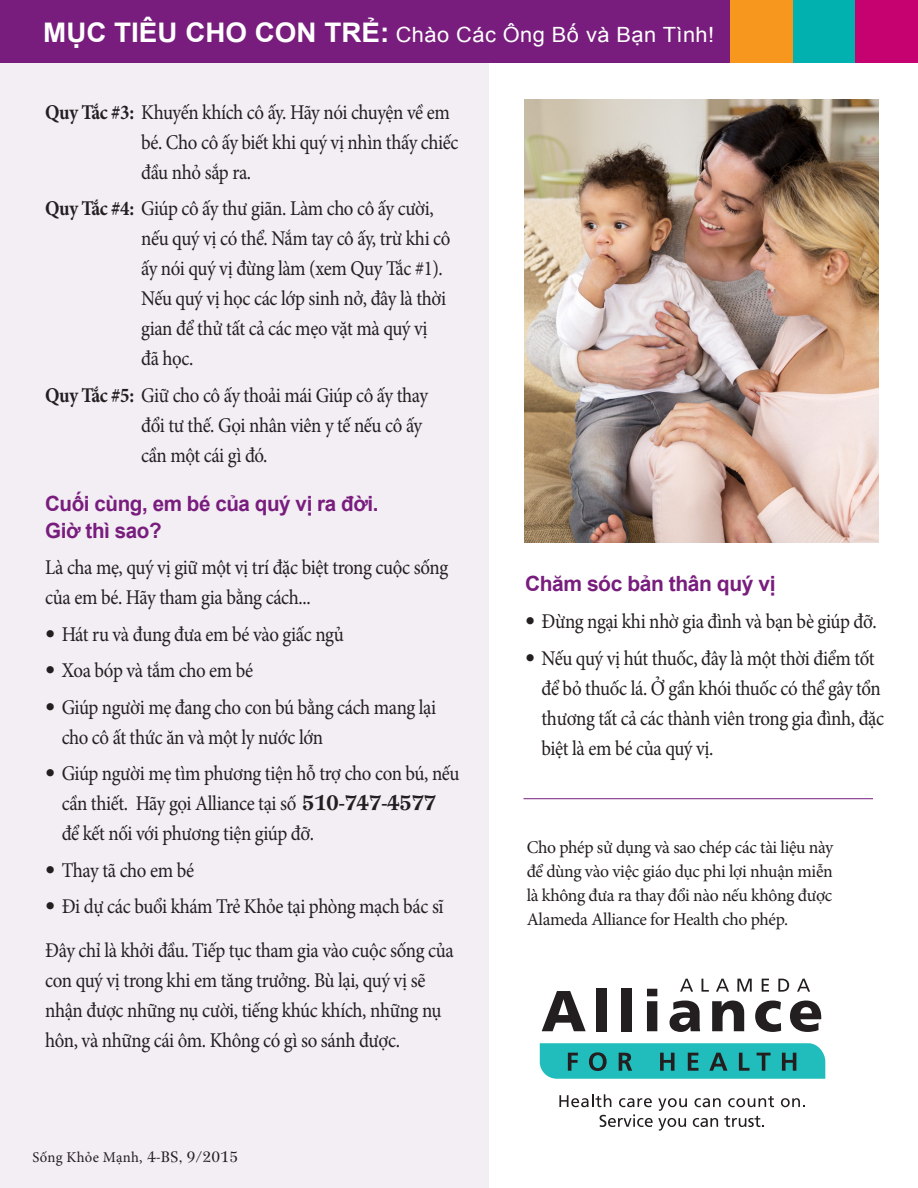
<style>
.page{position:relative;width:918px;height:1188px;background:#fff}
.page>*{position:absolute;margin:0;border:0;box-sizing:border-box;transform-origin:0 0}
.t1{font:21px/30px "Minion Pro";letter-spacing:-.02em;color:#231f20;scale:.9 1}
.t2{font:700 21px/27px "Arial";letter-spacing:-.02em;color:#781d7d}
.t3{font:21px "Arial";letter-spacing:.02em;color:#fff;scale:1.04 1}
.t4{font:18px/24px "Minion Pro";letter-spacing:-.02em;color:#231f20;text-align:justify}
.t5{font:15px "Minion Pro";letter-spacing:.015em;color:#231f20}
.s1{font-weight:700;font-size:27px}
.s2{font-weight:700}
.s3{font-family:"Wilke"}
.s4{font-family:"Wilke";font-weight:700}
</style>
<div class="page">
<div style="left:0;top:60px;width:488px;height:1128px;background:#efe7f1"></div>
<hr style="left:524px;top:798px;width:349px;height:1px;background:#781d7d">
<svg style="left:542px;top:991px;width:44px;height:40px"></svg>
<div style="left:597px;top:988px;width:10px;height:43px;background:#231f20"></div>
<div style="left:622px;top:988px;width:10px;height:43px;background:#231f20"></div>
<svg style="left:647px;top:989px;width:10px;height:42px"></svg>
<svg style="left:670px;top:1001px;width:30px;height:31px"></svg>
<svg style="left:712px;top:1001px;width:32px;height:30px"></svg>
<svg style="left:755px;top:1001px;width:26px;height:31px"></svg>
<svg style="left:790px;top:1001px;width:31px;height:31px"></svg>
<svg style="left:540px;top:1043px;width:285px;height:36px;background:#26acac"></svg>
<svg style="left:680px;top:979px;width:13px;height:13px"></svg>
<svg style="left:702px;top:979px;width:7px;height:13px"></svg>
<svg style="left:716px;top:979px;width:13px;height:13px"></svg>
<svg style="left:737px;top:979px;width:15px;height:13px"></svg>
<svg style="left:762px;top:979px;width:7px;height:13px"></svg>
<svg style="left:778px;top:979px;width:11px;height:13px"></svg>
<svg style="left:797px;top:979px;width:13px;height:13px"></svg>
<svg style="left:694px;top:1098px;width:27px;height:9px"></svg>
<svg style="left:728px;top:1096px;width:46px;height:11px"></svg>
<svg style="left:781px;top:1098px;width:24px;height:9px"></svg>
<svg style="left:559px;top:1094px;width:128px;height:37px"></svg>
<svg style="left:693px;top:1118px;width:25px;height:9px"></svg>
<svg style="left:724px;top:1116px;width:40px;height:11px"></svg>
<div style="left:0;top:0;width:918px;height:63px;background:#781d7d"></div>
<div style="left:855px;top:0;width:63px;height:63px;background:#c60170"></div>
<div style="left:792px;top:0;width:63px;height:63px;background:#00b1b0"></div>
<div style="left:731px;top:0;width:62px;height:63px;background:#f7971d"></div>
<img style="left:524px;top:99px;width:354px;height:443px">
<p class="t3" style="left:43px;top:21px;width:647px"><span class="s1">MỤC TIÊU CHO CON TRẺ:</span> Chào Các Ông Bố và Bạn Tình!</p>
<p class="t1" style="left:141px;top:97px;width:354px;text-indent:-96px"><span class="s2">Quy Tắc #3:</span> Khuyến khích cô ấy. Hãy nói chuyện về em bé. Cho cô ấy biết khi quý vị nhìn thấy chiếc đầu nhỏ sắp ra.</p>
<p class="t1" style="left:141px;top:194px;width:345px;text-indent:-96px"><span class="s2">Quy Tắc #4:</span> Giúp cô ấy thư giãn. Làm cho cô ấy cười, nếu quý vị có thể. Nắm tay cô ấy, trừ khi cô ấy nói quý vị đừng làm (xem Quy Tắc #1).<br>Nếu quý vị học các lớp sinh nở, đây là thời gian để thử tất cả các mẹo vặt mà quý vị đã học.</p>
<p class="t1" style="left:141px;top:380px;width:320px;text-indent:-96px"><span class="s2">Quy Tắc #5:</span> Giữ cho cô ấy thoải mái Giúp cô ấy thay đổi tư thế. Gọi nhân viên y tế nếu cô ấy cần một cái gì đó.</p>
<p class="t2" style="left:45px;top:490px;width:335px">Cuối cùng, em bé của quý vị ra đời.<br>Giờ thì sao?</p>
<p class="t1" style="left:45px;top:553px;width:449px">Là cha mẹ, quý vị giữ một vị trí đặc biệt trong cuộc sống của em bé. Hãy tham gia bằng cách...</p>
<p class="t1" style="left:45px;top:619px;width:333px"><span class="s3">•</span> Hát ru và đung đưa em bé vào giấc ngủ</p>
<p class="t1" style="left:45px;top:656px;width:233px"><span class="s3">•</span> Xoa bóp và tắm cho em bé</p>
<p class="t1" style="left:62px;top:692px;width:418px;text-indent:-16px"><span class="s3">•</span> Giúp người mẹ đang cho con bú bằng cách mang lại cho cô ất thức ăn và một ly nước lớn</p>
<p class="t1" style="left:62px;top:758px;width:444px;text-indent:-16px"><span class="s3">•</span> Giúp người mẹ tìm phương tiện hỗ trợ cho con bú, nếu cần thiết. Hãy gọi Alliance tại số <span class="s4">510-747-4577<br></span>để kết nối với phương tiện giúp đỡ.</p>
<p class="t1" style="left:45px;top:855px;width:167px"><span class="s3">•</span> Thay tã cho em bé</p>
<p class="t1" style="left:45px;top:891px;width:444px"><span class="s3">•</span> Đi dự các buổi khám Trẻ Khỏe tại phòng mạch bác sĩ</p>
<p class="t1" style="left:45px;top:935px;width:456px">Đây chỉ là khởi đầu. Tiếp tục tham gia vào cuộc sống của con quý vị trong khi em tăng trưởng. Bù lại, quý vị sẽ nhận được những nụ cười, tiếng khúc khích, những nụ hôn, và những cái ôm. Không có gì so sánh được.</p>
<p class="t5" style="left:32px;top:1147px;width:207px">Sống Khỏe Mạnh, <span class="s3">4-BS, 9/2015</span></p>
<p class="t2" style="left:525px;top:571px;width:252px">Chăm sóc bản thân quý vị</p>
<p class="t1" style="left:525px;top:606px;width:393px"><span class="s3">•</span> Đừng ngại khi nhờ gia đình và bạn bè giúp đỡ.</p>
<p class="t1" style="left:542px;top:643px;width:382px;text-indent:-16px"><span class="s3">•</span> Nếu quý vị hút thuốc, đây là một thời điểm tốt để bỏ thuốc lá. Ở gần khói thuốc có thể gây tổn thương tất cả các thành viên trong gia đình, đặc biệt là em bé của quý vị.</p>
<p class="t4" style="left:527px;top:835px;width:308px">Cho phép sử dụng và sao chép các tài liệu này để dùng vào việc giáo dục phi lợi nhuận miễn là không đưa ra thay đổi nào nếu không được Alameda Alliance for Health cho phép.</p>
</div>
